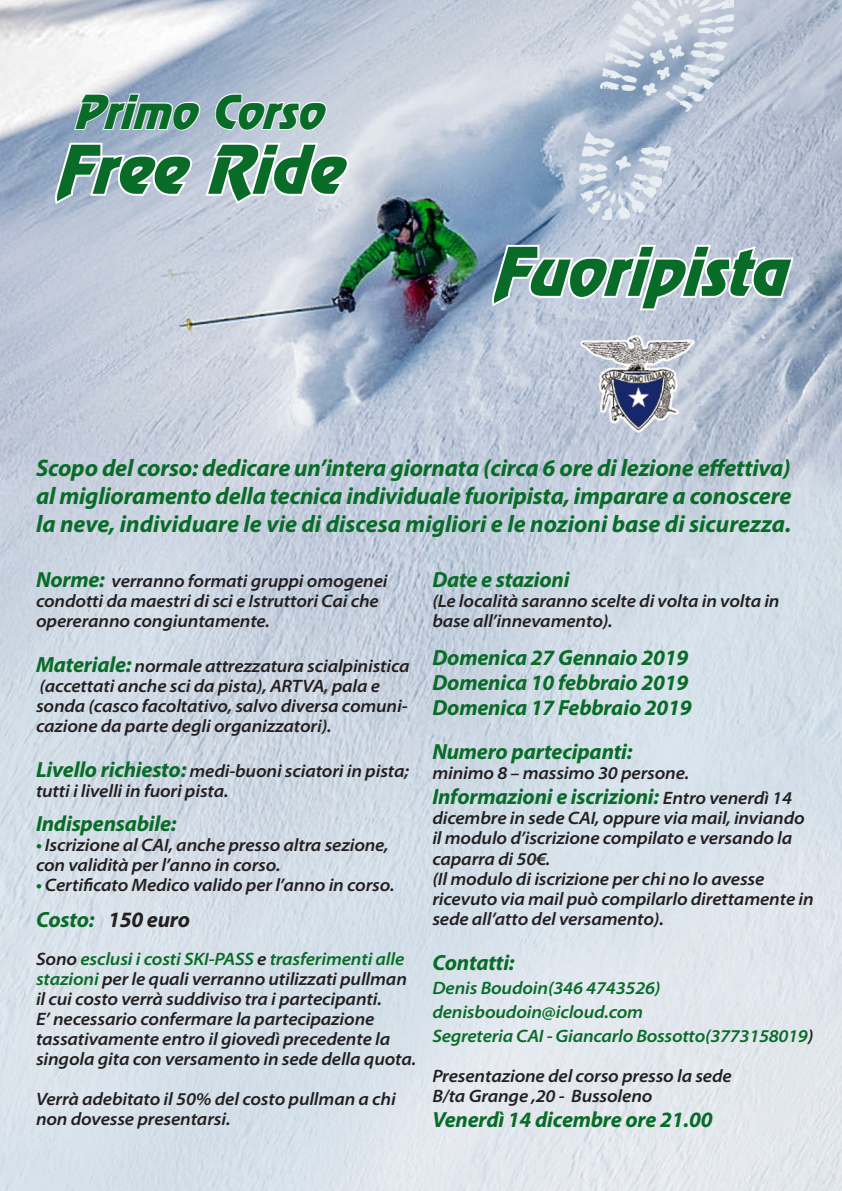
<style>
.page{position:relative;width:842px;height:1191px;background:#fff}
.page>*{position:absolute;margin:0;border:0;box-sizing:border-box;transform-origin:0 0}
.t1{font:italic 60px "Revue";color:#086c28}
.t2{font:italic 42px "Revue";color:#086c28}
.t3{font:italic 700 24px "Myriad Pro";letter-spacing:-.01em;color:#086c28}
.t4{font:italic 700 22px "Myriad Pro";letter-spacing:-.01em;color:#086c28}
.t5{font:italic 700 22px "Myriad Pro";letter-spacing:-.01em;color:#231f20}
.t6{font:italic 600 semi-expanded 18px/20px "Myriad Pro";letter-spacing:-.01em;color:#231f20}
.t7{font:italic 600 semi-expanded 18px/20px "Myriad Pro";letter-spacing:-.01em;color:#086c28}
.s1{font-weight:700;font-stretch:normal;font-size:22px;color:#086c28}
.s2{color:#086c28}
.s3{color:#231f20}
.s4{font-weight:600;font-stretch:semi-expanded;font-size:18px;color:#231f20}
</style>
<div class="page">
<img style="left:0;top:0;width:842px;height:1191px">
<svg style="left:52px;top:141px;width:143px;height:66px"></svg>
<svg style="left:203px;top:139px;width:149px;height:68px"></svg>
<svg style="left:73px;top:92px;width:129px;height:40px"></svg>
<svg style="left:211px;top:92px;width:117px;height:40px"></svg>
<svg style="left:489px;top:242px;width:307px;height:70px"></svg>
<img style="left:541px;top:0;width:193px;height:258px">
<img style="left:580px;top:335px;width:114px;height:98px">
<p class="t2" style="left:72px;top:84px;width:266px">PrimoCorso</p>
<p class="t1" style="left:53px;top:130px;width:310px">FreeRide</p>
<p class="t1" style="left:490px;top:232px;width:318px">Fuoripista</p>
<p class="t3" style="left:36px;top:455px;width:756px">Scopo del corso: dedicare un’intera giornata (circa 6 ore di lezione effettiva)</p>
<p class="t3" style="left:36px;top:483px;width:757px">al miglioramento della tecnica individuale fuoripista, imparare a conoscere</p>
<p class="t3" style="left:36px;top:511px;width:757px">la neve, individuare le vie di discesa migliori e le nozioni base di sicurezza.</p>
<p class="t6" style="left:36px;top:571px;width:353px"><span class="s1">Norme:</span> verranno formati gruppi omogenei condotti da maestri di sci e Istruttori Cai che opereranno congiuntamente.</p>
<p class="t6" style="left:36px;top:656px;width:375px"><span class="s1">Materiale:</span> normale attrezzatura scialpinistica</p>
<p class="t6" style="left:36px;top:676px;width:373px">(accettati anche sci da pista), ARTVA, pala e sonda (casco facoltativo, salvo diversa comuni&shy;cazione da parte degli organizzatori).</p>
<p class="t6" style="left:36px;top:761px;width:374px"><span class="s1">Livello richiesto:</span> medi-buoni sciatori in pista; tutti i livelli in fuori pista.</p>
<p class="t4" style="left:36px;top:811px;width:142px">Indispensabile:</p>
<p class="t6" style="left:36px;top:835px;width:354px"><span class="s2">•</span> Iscrizione al CAI, anche presso altra sezione,</p>
<p class="t6" style="left:36px;top:855px;width:246px">con validità per l’anno in corso.</p>
<p class="t6" style="left:36px;top:875px;width:360px"><span class="s2">•</span> Certificato Medico valido per l’anno in corso.</p>
<p class="t5" style="left:36px;top:907px;width:155px"><span class="s2">Costo:</span> 150 euro</p>
<p class="t7" style="left:36px;top:949px;width:372px"><span class="s3">Sono</span> esclusi i costi SKI-PASS <span class="s3">e</span> trasferimenti alle stazioni <span class="s3">per le quali verranno utilizzati pullman</span></p>
<p class="t6" style="left:36px;top:989px;width:347px">il cui costo verrà suddiviso tra i partecipanti.</p>
<p class="t6" style="left:36px;top:1009px;width:340px">E’ necessario confermare la partecipazione</p>
<p class="t6" style="left:36px;top:1029px;width:356px">tassativamente entro il giovedì precedente la</p>
<p class="t6" style="left:36px;top:1049px;width:382px">singola gita con versamento in sede della quota.</p>
<p class="t6" style="left:36px;top:1089px;width:361px">Verrà adebitato il 50% del costo pullman a chi</p>
<p class="t6" style="left:36px;top:1109px;width:196px">non dovesse presentarsi.</p>
<p class="t4" style="left:432px;top:567px;width:139px">Date e stazioni</p>
<p class="t6" style="left:432px;top:591px;width:349px">(Le località saranno scelte di volta in volta in base all’innevamento).</p>
<p class="t4" style="left:432px;top:645px;width:257px">Domenica 27 Gennaio 2019</p>
<p class="t4" style="left:432px;top:670px;width:258px">Domenica 10 febbraio 2019</p>
<p class="t4" style="left:432px;top:695px;width:261px">Domenica 17 Febbraio 2019</p>
<p class="t4" style="left:432px;top:740px;width:202px">Numero partecipanti:</p>
<p class="t6" style="left:432px;top:763px;width:258px">minimo 8 – massimo 30 persone.</p>
<p class="t4" style="left:432px;top:785px;width:361px">Informazioni e iscrizioni: <span class="s4">Entro venerdì 14</span></p>
<p class="t6" style="left:432px;top:808px;width:374px">dicembre in sede CAI, oppure via mail, inviando</p>
<p class="t6" style="left:432px;top:828px;width:361px">il modulo d’iscrizione compilato e versando la caparra di 50€.</p>
<p class="t6" style="left:432px;top:868px;width:334px">(Il modulo di iscrizione per chi no lo avesse</p>
<p class="t6" style="left:432px;top:888px;width:383px">ricevuto via mail può compilarlo direttamente in sede all’atto del versamento).</p>
<p class="t4" style="left:432px;top:950px;width:84px">Contatti:</p>
<p class="t7" style="left:432px;top:977px;width:230px">Denis Boudoin(346 4743526)</p>
<p class="t7" style="left:432px;top:1001px;width:212px">denisboudoin@icloud.com</p>
<p class="t7" style="left:432px;top:1025px;width:382px">Segreteria CAI - Giancarlo Bossotto(3773158019<span class="s3">)</span></p>
<p class="t6" style="left:432px;top:1065px;width:301px">Presentazione del corso presso la sede</p>
<p class="t6" style="left:432px;top:1085px;width:222px">B/ta Grange ,20 - Bussoleno</p>
<p class="t4" style="left:432px;top:1107px;width:282px">Venerdì 14 dicembre ore 21.00</p>
</div>
